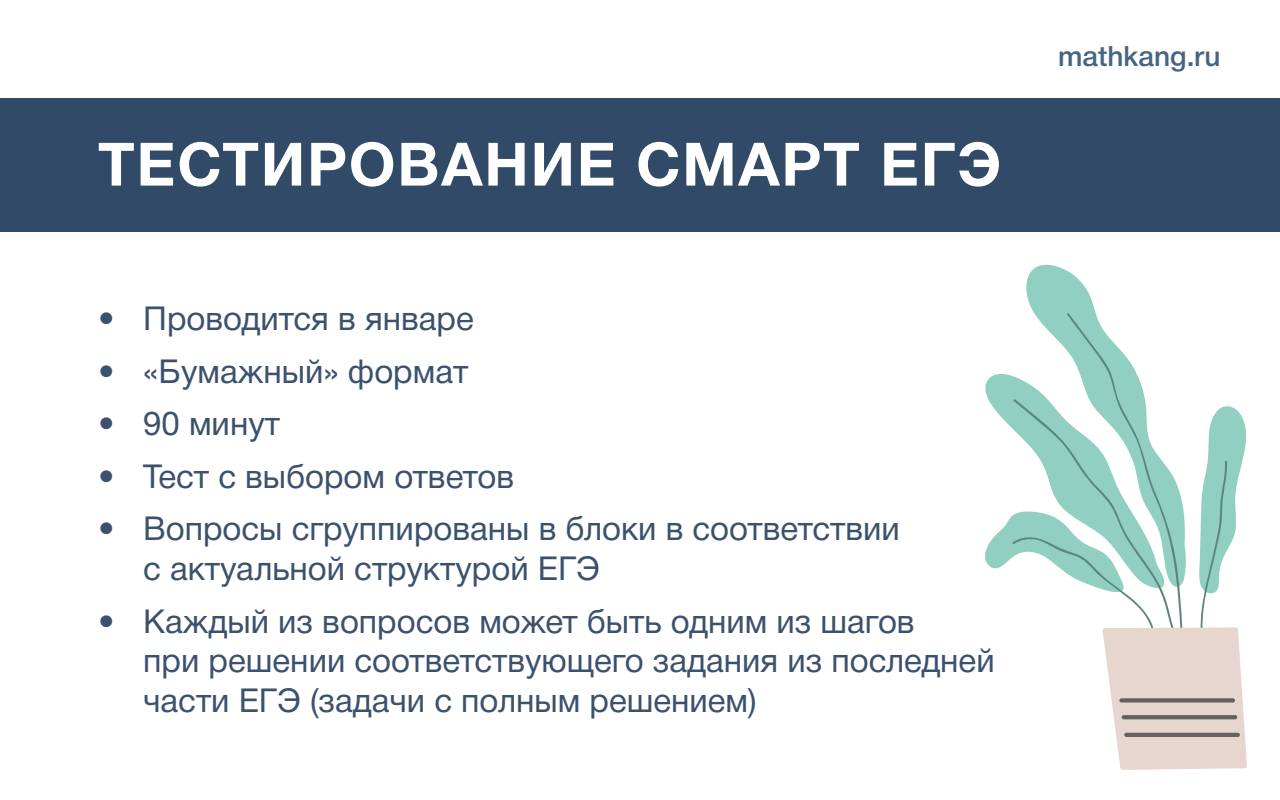
<style>
.page{position:relative;width:1280px;height:800px;background:#fff}
.page>*{position:absolute;margin:0;border:0;box-sizing:border-box;transform-origin:0 0}
.t1{font:700 60px "Helvetica Neue Cyr";letter-spacing:.03em;color:#fff}
.t2{font:33px/39.6px "Helvetica Neue Cyr";color:#3b516d}
.t3{font:500 28px "Helvetica Neue Cyr";color:#466580}
</style>
<div class="page">
<div style="left:0;top:98px;width:1280px;height:133px;background:#304a67"></div>
<svg style="left:1026px;top:264px;width:70px;height:48px;fill:#91cfc2"></svg>
<svg style="left:985px;top:312px;width:262px;height:458px"></svg>
<div style="left:1119px;top:698px;width:116px;height:5px;background:#666161;border-radius:2px"></div>
<svg style="left:1122px;top:715px;width:115px;height:4px"></svg>
<hr style="left:1124px;top:733px;width:116px;height:4px;background:#666161;border-radius:2px">
<h1 class="t1" style="left:98px;top:131px;width:905px">ТЕСТИРОВАНИЕ СМАРТ ЕГЭ</h1>
<p class="t2" style="left:98px;top:299px;width:377px">• Проводится в январе</p>
<p class="t2" style="left:98px;top:351px;width:372px">• «Бумажный» формат</p>
<p class="t2" style="left:98px;top:404px;width:184px">• 90 минут</p>
<p class="t2" style="left:98px;top:457px;width:418px">• Тест с выбором ответов</p>
<p class="t2" style="left:143px;top:509px;width:758px;text-indent:-45px">• Вопросы сгруппированы в блоки в соответствии с актуальной структурой ЕГЭ</p>
<p class="t2" style="left:143px;top:601px;width:853px;text-indent:-45px">• Каждый из вопросов может быть одним из шагов<br>при решении соответствующего задания из последней части ЕГЭ (задачи с полным решением)</p>
<p class="t3" style="left:1058px;top:41px;width:164px">mathkang.ru</p>
</div>
